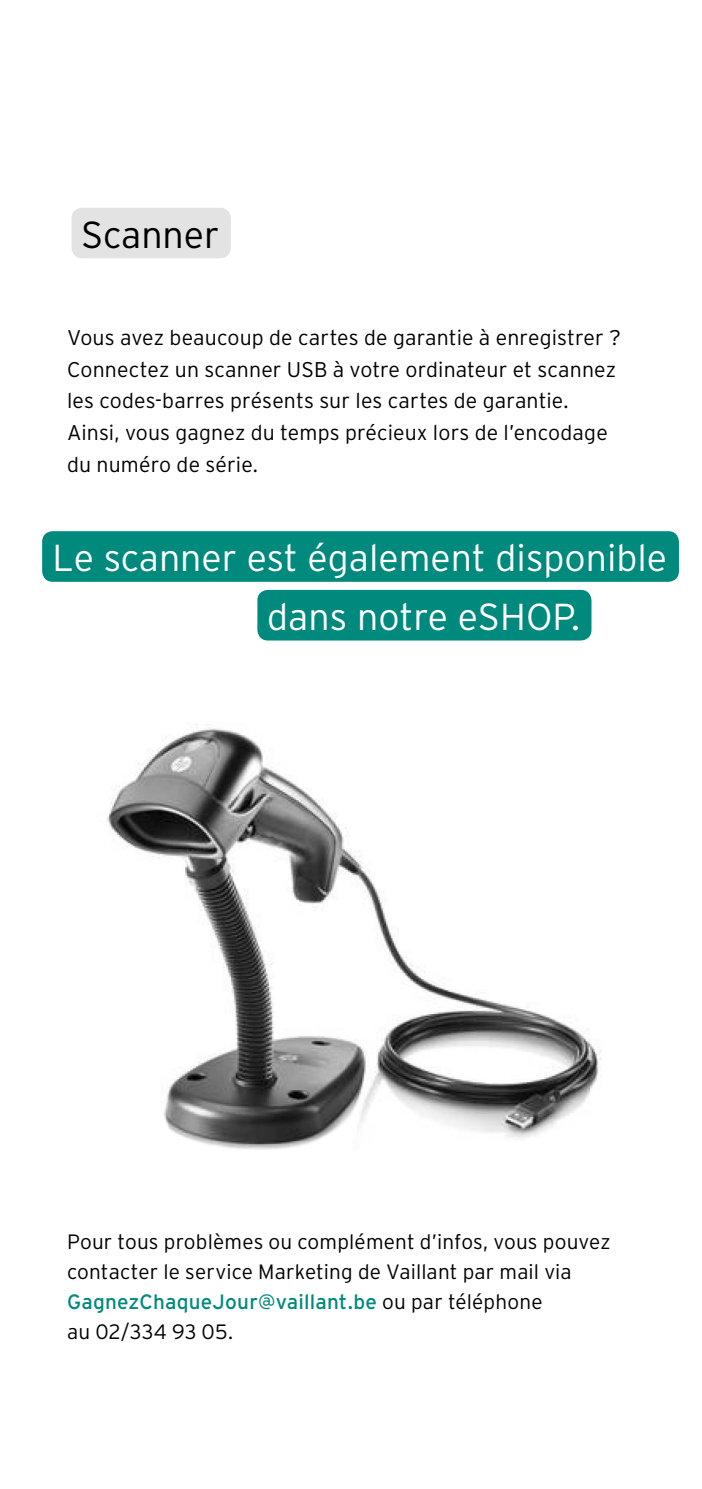
<style>
.page{position:relative;width:702px;height:1489px;background:#fff}
.page>*{position:absolute;margin:0;border:0;box-sizing:border-box;transform-origin:0 0}
.t1{font:300 37.5px "Interstate";color:#fff}
.t2{font:300 37.5px "Interstate";color:#000}
.Copy{font:300 21.25px/32px "Interstate";letter-spacing:.005em;color:#000}
.Copy-2{font:300 20.75px/30px "Interstate";letter-spacing:.005em;color:#000}
.s1{font-weight:400;color:#00897d}
</style>
<div class="page">
<div style="left:72px;top:208px;width:159px;height:50px;background:#e3e3e3;border-radius:11px"></div>
<div style="left:42px;top:531px;width:637px;height:51px;background:#00897d;border-radius:11px"></div>
<div style="left:257px;top:590px;width:334px;height:50px;background:#00897d;border-radius:11px"></div>
<img style="left:107px;top:724px;width:494px;height:426px">
<p class="t2" style="left:81px;top:213px;width:140px">Scanner</p>
<p class="Copy" style="left:67px;top:321px;width:555px">Vous avez beaucoup de cartes de garantie à enregistrer ?<br>Connectez un scanner USB à votre ordinateur et scannez les codes-barres présents sur les cartes de garantie.<br>Ainsi, vous gagnez du temps précieux lors de l’encodage du numéro de série.</p>
<p class="t1" style="left:53px;top:536px;width:616px">Le scanner est également disponible</p>
<p class="t1" style="left:267px;top:595px;width:314px">dans notre eSHOP.</p>
<p class="Copy-2" style="left:67px;top:1225px;width:545px">Pour tous problèmes ou complément d’infos, vous pouvez contacter le service Marketing de Vaillant par mail via<br><span class="s1">GagnezChaqueJour@vaillant.be</span> ou par téléphone</p>
<p class="Copy-2" style="left:67px;top:1315px;width:167px">au 02/334 93 05.</p>
</div>
